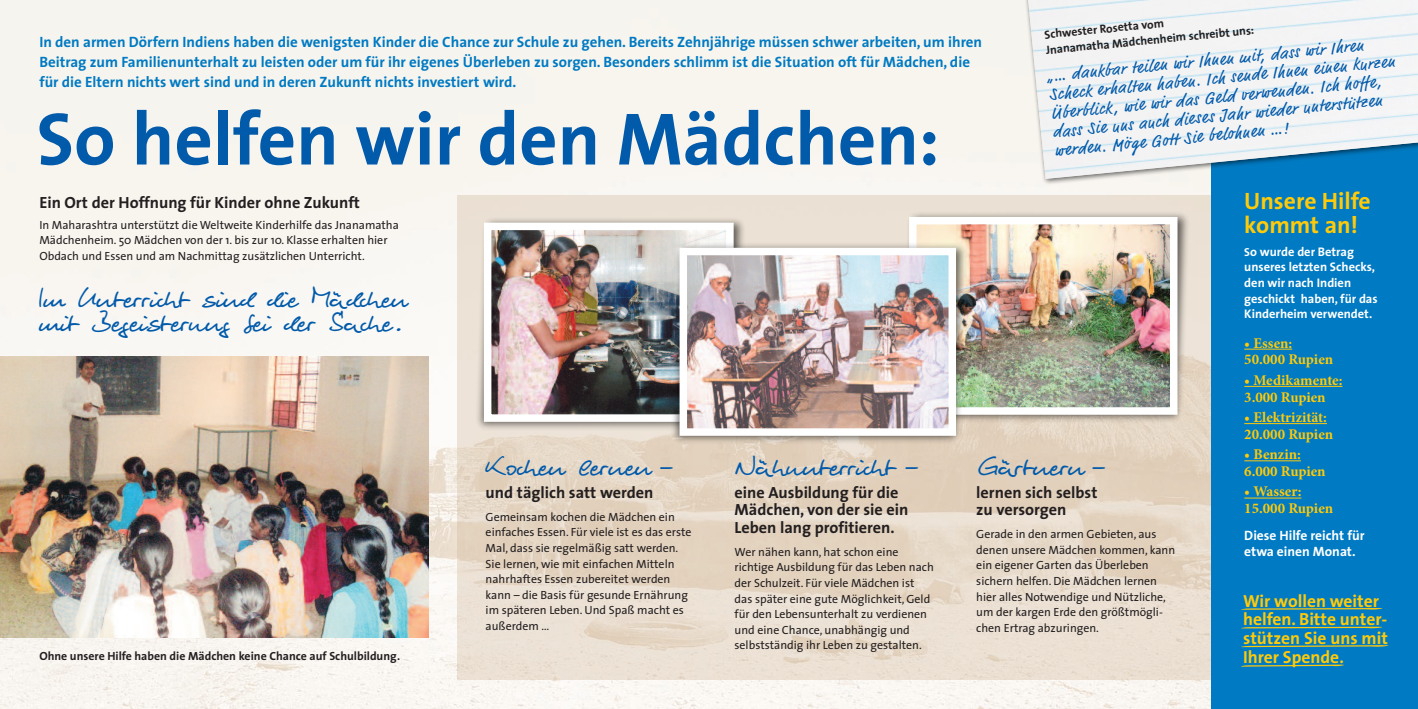
<style>
.page{position:relative;width:1418px;height:709px;background:#fff}
.page>*{position:absolute;margin:0;border:0;box-sizing:border-box;transform-origin:0 0}
.t1{font:700 74.75px "The Sans";color:#015aaa}
.t2{font:29px/23.8px "Wocframs";color:#015aaa}
.t3{font:700 23.75px/23.8px "The Sans";color:#feca0a}
.t4{font:700 17.5px/18.9px "The Sans";color:#feca0a}
.t5{font:16.88px/18.6px "Market OT";color:#015aaa}
.t6{font:700 16.25px/17.5px "The Sans";color:#231f20}
.t7{font:700 15px/20px "The Sans";color:#007ac2}
.t8{font:700 14.88px/16.9px "Minion Pro";color:#feca0a}
.t9{font:700 13.5px/16.2px "The Sans";color:#fff}
.t10{font:700 12.5px/15.6px "The Sans";color:#fff}
.t11{font:11.88px/15.6px "The Sans";color:#231f20}
.t12{font:700 11.88px/16px "The Sans";color:#231f20}
.s1{font-size:11.62px}
</style>
<div class="page">
<div style="left:0;top:0;width:1211px;height:709px;background:#f8f5ef"></div>
<div style="left:457px;top:195px;width:754px;height:484px;background:#caad8b;opacity:.3"></div>
<img style="left:0;top:357px;width:429px;height:280px">
<div style="left:1211px;top:0;width:206px;height:709px;background:#007ac2"></div>
<img style="left:472px;top:214px;width:278px;height:220px">
<img style="left:493px;top:232px;width:231px;height:181px">
<div style="left:484px;top:223px;width:249px;height:199px;border:8px solid #fff"></div>
<img style="left:897px;top:208px;width:297px;height:219px">
<img style="left:918px;top:226px;width:250px;height:180px">
<div style="left:909px;top:217px;width:268px;height:198px;border:8px solid #fff"></div>
<img style="left:667px;top:239px;width:305px;height:210px">
<img style="left:688px;top:257px;width:259px;height:170px">
<div style="left:679px;top:248px;width:277px;height:188px;border:8px solid #fff"></div>
<div style="left:1021px;top:0;width:190px;height:191px;background:#f8f5f0"></div>
<img style="left:1027px;top:0;width:390px;height:179px">
<hr style="left:1244px;top:349px;width:48px;height:1px;background:#feca0a">
<hr style="left:1244px;top:386px;width:98px;height:1px;background:#feca0a">
<hr style="left:1244px;top:423px;width:82px;height:1px;background:#feca0a">
<hr style="left:1244px;top:460px;width:56px;height:1px;background:#feca0a">
<hr style="left:1244px;top:497px;width:57px;height:1px;background:#feca0a">
<svg style="left:1243px;top:608px;width:139px;height:1px"></svg>
<svg style="left:1242px;top:626px;width:140px;height:2px"></svg>
<svg style="left:1241px;top:645px;width:147px;height:2px"></svg>
<svg style="left:1242px;top:664px;width:102px;height:2px"></svg>
<p class="t7" style="left:39px;top:33px;width:944px">In den armen Dörfern Indiens haben die wenigsten Kinder die Chance zur Schule zu gehen. Bereits Zehnjährige müssen schwer arbeiten, um ihren<br>Beitrag zum Familienunterhalt zu leisten oder um für ihr eigenes Überleben zu sorgen. Besonders schlimm ist die Situation oft für Mädchen, die für die Eltern nichts wert sind und in deren Zukunft nichts investiert wird.</p>
<h1 class="t1" style="left:36px;top:110px;width:904px">So helfen wir den Mädchen:</h1>
<p class="t12" style="left:1043px;top:28px;width:210px;rotate:-6deg">Schwester Rosetta vom<br>Jnanamatha Mädchenheim schreibt uns:</p>
<h3 class="t5" style="left:1046px;top:71px;width:349px;rotate:-6deg">„… dankbar teilen wir Ihnen mit, dass wir Ihren Scheck erhalten haben. Ich sende Ihnen einen kurzen Überblick, wie wir das Geld verwenden. Ich hoffe, dass Sie uns auch dieses Jahr wieder unterstützen werden. Möge Gott Sie belohnen …!</h3>
<h3 class="t6" style="left:39px;top:195px;width:322px">Ein Ort der Hoffnung für Kinder ohne Zukunft</h3>
<p class="t11" style="left:39px;top:218px;width:361px">In Maharashtra unterstützt die Weltweite Kinderhilfe das Jnanamatha<br>Mädchenheim. 50 Mädchen von der 1. bis zur 10. Klasse erhalten hier<br>Obdach und Essen und am Nachmittag zusätzlichen Unterricht.</p>
<h2 class="t2" style="left:39px;top:288px;width:371px">Im Unterricht sind die Mädchen mit Begeisterung bei der Sache.</h2>
<p class="t12" style="left:39px;top:649px;width:362px">Ohne unsere Hilfe haben die Mädchen keine Chance auf Schulbildung.</p>
<h2 class="t2" style="left:485px;top:455px;width:192px">Kochen lernen–</h2>
<h3 class="t6" style="left:485px;top:485px;width:169px">und täglich satt werden</h3>
<p class="t11" style="left:485px;top:510px;width:207px">Gemeinsam kochen die Mädchen ein einfaches Essen. Für viele ist es das erste Mal, dass sie regelmäßig satt werden.<br>Sie lernen, wie mit einfachen Mitteln nahrhaftes Essen zubereitet werden kann – die Basis für gesunde Ernährung im späteren Leben. Und Spaß macht es außerdem …</p>
<h2 class="t2" style="left:735px;top:455px;width:187px">Nähunterricht –</h2>
<h2 class="t2" style="left:978px;top:455px;width:131px">Gärtnern–</h2>
<h3 class="t6" style="left:734px;top:485px;width:175px">eine Ausbildung für die<br>Mädchen, von der sie ein<br>Leben lang profitieren.</h3>
<p class="t11" style="left:734px;top:545px;width:201px">Wer nähen kann, hat schon eine richtige Ausbildung für das Leben nach der Schulzeit. Für viele Mädchen ist das später eine gute Möglichkeit, Geld für den Lebensunterhalt zu verdienen und eine Chance, unabhängig und selbstständig ihr Leben zu gestalten.</p>
<h3 class="t6" style="left:976px;top:485px;width:123px">lernen sich selbst zu versorgen</h3>
<p class="t11" style="left:976px;top:527px;width:200px">Gerade in den armen Gebieten, aus denen unsere Mädchen kommen, kann ein eigener Garten das Überleben sichern helfen. Die Mädchen lernen hier alles Notwendige und Nützliche, um der kargen Erde den größtmögli&shy;chen Ertrag abzuringen.</p>
<h3 class="t3" style="left:1244px;top:191px;width:128px">Unsere Hilfe kommt an!</h3>
<p class="t10" style="left:1244px;top:245px;width:135px"><span class="s1">S</span>o wurde der Betrag unseres letzten Schecks, den wir nach Indien geschickt haben, für das<br>Kinderheim verwendet.</p>
<p class="t8" style="left:1244px;top:335px;width:90px">• Essen:<br>50.000 Rupien</p>
<p class="t8" style="left:1244px;top:373px;width:100px">• Medikamente:<br>3.000 Rupien</p>
<p class="t8" style="left:1244px;top:410px;width:90px">• Elektrizität:<br>20.000 Rupien</p>
<p class="t8" style="left:1244px;top:447px;width:83px">• Benzin:<br>6.000 Rupien</p>
<p class="t8" style="left:1244px;top:484px;width:90px">• Wasser:<br>15.000 Rupien</p>
<p class="t9" style="left:1244px;top:528px;width:122px">Diese Hilfe reicht für etwa einen Monat.</p>
<h3 class="t4" style="left:1242px;top:592px;width:146px">Wir wollen weiter helfen. Bitte unter&shy;stützen Sie uns mit<br>Ihrer Spende.</h3>
</div>
